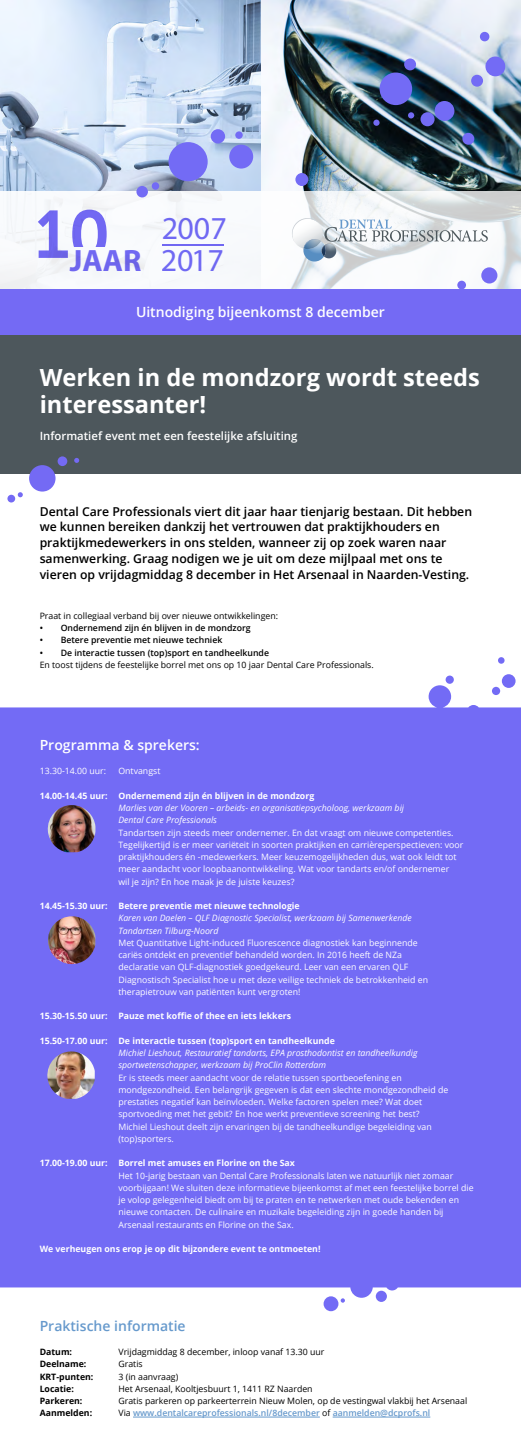
<style>
.page{position:relative;width:521px;height:1439px;background:#fff}
.page>*{position:absolute;margin:0;border:0;box-sizing:border-box;transform-origin:0 0}
.t1{font:32.02px/32.6px "Myriad Pro";color:#736bf5}
.t2{font:700 30.89px "Myriad Pro";color:#746af4}
.t3{font:700 23.62px/27.3px "Open Sans";color:#fff}
.t4{font:600 14px "Open Sans";color:#fff}
.t5{font:600 14px "Open Sans";color:#69c}
.t6{font:600 12.25px/15.8px "Open Sans";color:#000}
.t7{font:600 11.38px "Open Sans";color:#fff}
.t8{font:8.75px/12.2px "Open Sans";color:#fff}
.t9{font:700 8.75px "Open Sans";color:#fff}
.t10{font:8.75px "Open Sans";color:#000}
.t11{font:italic 8.75px/12.2px "Open Sans";color:#fff}
.t12{font:600 8.75px "Open Sans";color:#000}
.t13{font:600 8.75px "Open Sans";color:#69c}
.t14{font:700 8.75px "Open Sans";color:#000}
.s1{font-weight:400;color:#000}
</style>
<div class="page">
<img style="left:260px;top:0;width:261px;height:191px">
<img style="left:0;top:0;width:260px;height:191px">
<div style="left:0;top:335px;width:521px;height:139px;background:#4d575c"></div>
<svg style="left:260px;top:191px;width:261px;height:98px"></svg>
<div style="left:0;top:289px;width:521px;height:46px;background:#746af4"></div>
<svg style="left:292px;top:218px;width:196px;height:43px"></svg>
<div style="left:0;top:685px;width:521px;height:612px;background:#736bf5"></div>
<div style="left:492px;top:687px;width:8px;height:8px;background:#736bf5;border-radius:50%"></div>
<div style="left:445px;top:675px;width:9px;height:9px;background:#736bf5;border-radius:50%"></div>
<div style="left:498px;top:657px;width:6px;height:7px;background:#736bf5;border-radius:50%"></div>
<div style="left:502px;top:674px;width:13px;height:14px;background:#736bf5;border-radius:50%"></div>
<div style="left:323px;top:1296px;width:15px;height:15px;background:#736bf5;border-radius:50%"></div>
<div style="left:376px;top:1290px;width:11px;height:12px;background:#736bf5;border-radius:50%"></div>
<svg style="left:341px;top:1298px;width:4px;height:4px"></svg>
<div style="left:0;top:191px;width:260px;height:98px;background:#f8fafc"></div>
<hr style="left:133px;top:1416px;width:187px;height:1px;background:#69c">
<hr style="left:333px;top:1416px;width:97px;height:1px;background:#69c">
<svg style="left:38px;top:210px;width:69px;height:48px"></svg>
<div style="left:168px;top:142px;width:40px;height:39px;background:#736bf5;border-radius:50%"></div>
<div style="left:229px;top:145px;width:24px;height:24px;background:#736bf5;border-radius:50%"></div>
<div style="left:211px;top:129px;width:14px;height:14px;background:#736bf5;border-radius:50%"></div>
<div style="left:136px;top:186px;width:12px;height:11px;background:#736bf5;border-radius:50%"></div>
<div style="left:235px;top:131px;width:8px;height:8px;background:#736bf5;border-radius:50%"></div>
<div style="left:295px;top:173px;width:13px;height:13px;background:#736bf5;border-radius:50%"></div>
<div style="left:152px;top:182px;width:7px;height:8px;background:#736bf5;border-radius:50%"></div>
<div style="left:29px;top:465px;width:27px;height:26px;background:#746af4;border-radius:50%"></div>
<div style="left:481px;top:267px;width:16px;height:16px;background:#746af4;border-radius:50%"></div>
<div style="left:58px;top:456px;width:9px;height:10px;background:#746af4;border-radius:50%"></div>
<div style="left:7px;top:495px;width:8px;height:7px;background:#746af4;border-radius:50%"></div>
<svg style="left:74px;top:458px;width:5px;height:5px"></svg>
<div style="left:457px;top:281px;width:9px;height:8px;background:#746af4;border-radius:50%"></div>
<svg style="left:18px;top:492px;width:5px;height:5px"></svg>
<div style="left:420px;top:112px;width:14px;height:14px;background:#736bf5;border-radius:50%"></div>
<svg style="left:408px;top:112px;width:6px;height:6px"></svg>
<div style="left:379px;top:73px;width:33px;height:32px;background:#736bf5;border-radius:50%"></div>
<div style="left:471px;top:75px;width:12px;height:12px;background:#736bf5;border-radius:50%"></div>
<div style="left:462px;top:133px;width:12px;height:12px;background:#736bf5;border-radius:50%"></div>
<div style="left:404px;top:58px;width:12px;height:12px;background:#736bf5;border-radius:50%"></div>
<div style="left:480px;top:32px;width:9px;height:9px;background:#736bf5;border-radius:50%"></div>
<div style="left:485px;top:56px;width:20px;height:20px;background:#736bf5;border-radius:50%"></div>
<div style="left:434px;top:101px;width:20px;height:20px;background:#736bf5;border-radius:50%"></div>
<div style="left:373px;top:120px;width:7px;height:6px;background:#736bf5;border-radius:50%"></div>
<hr style="left:162px;top:244px;width:62px;height:1px;background:#746af4">
<img style="left:47px;top:916px;width:48px;height:49px">
<img style="left:46px;top:1051px;width:49px;height:48px">
<img style="left:47px;top:805px;width:48px;height:47px">
<h2 class="t2" style="left:70px;top:241px;width:73px">JAAR</h2>
<h1 class="t1" style="left:161px;top:211px;width:68px">2007<br>2017</h1>
<h3 class="t4" style="left:136px;top:302px;width:250px">Uitnodiging bijeenkomst 8 december</h3>
<h3 class="t3" style="left:40px;top:363px;width:441px">Werken in de mondzorg wordt steeds interessanter!</h3>
<h3 class="t7" style="left:40px;top:428px;width:259px">Informatief event met een feestelijke afsluiting</h3>
<p class="t6" style="left:40px;top:503px;width:434px">Dental Care Professionals viert dit jaar haar tienjarig bestaan. Dit hebben we kunnen bereiken dankzij het vertrouwen dat praktijkhouders en praktijkmedewerkers in ons stelden, wanneer zij op zoek waren naar samenwerking. Graag nodigen we je uit om deze mijlpaal met ons te vieren op vrijdagmiddag 8 december in Het Arsenaal in Naarden-Vesting.</p>
<p class="t10" style="left:40px;top:609px;width:240px">Praat in collegiaal verband bij over nieuwe ontwikkelingen:</p>
<p class="t12" style="left:40px;top:622px;width:213px">• Ondernemend zijn én blijven in de mondzorg</p>
<p class="t12" style="left:40px;top:634px;width:184px">• Betere preventie met nieuwe techniek</p>
<p class="t12" style="left:40px;top:646px;width:231px">• De interactie tussen (top)sport en tandheelkunde</p>
<p class="t10" style="left:40px;top:658px;width:335px">En toost tijdens de feestelijke borrel met ons op 10 jaar Dental Care Professionals.</p>
<h3 class="t4" style="left:40px;top:735px;width:162px">Programma &amp; sprekers:</h3>
<p class="t8" style="left:40px;top:765px;width:68px">13.30-14.00 uur:</p>
<p class="t8" style="left:118px;top:765px;width:43px">Ontvangst</p>
<p class="t9" style="left:40px;top:789px;width:276px">14.00-14.45 uur: Ondernemend zijn én blijven in de mondzorg</p>
<p class="t11" style="left:118px;top:801px;width:287px">Marlies van der Vooren – arbeids- en organisatiepsycholoog, werkzaam bij<br>Dental Care Professionals</p>
<p class="t8" style="left:118px;top:826px;width:346px">Tandartsen zijn steeds meer ondernemer. En dat vraagt om nieuwe competenties.<br>Tegelijkertijd is er meer variëteit in soorten praktijken en carrièreperspectieven: voor praktijkhouders én -medewerkers. Meer keuzemogelijkheden dus, wat ook leidt tot meer aandacht voor loopbaanontwikkeling. Wat voor tandarts en/of ondernemer<br>wil je zijn? En hoe maak je de juiste keuzes?</p>
<p class="t9" style="left:40px;top:899px;width:262px">14.45-15.30 uur: Betere preventie met nieuwe technologie</p>
<p class="t11" style="left:118px;top:911px;width:295px">Karen van Daelen – QLF Diagnostic Specialist, werkzaam bij Samenwerkende<br>Tandartsen Tilburg-Noord</p>
<p class="t8" style="left:118px;top:936px;width:311px">Met Quantitative Light-induced Fluorescence diagnostiek kan beginnende cariës ontdekt en preventief behandeld worden. In 2016 heeft de NZa declaratie van QLF-diagnostiek goedgekeurd. Leer van een ervaren QLF Diagnostisch Specialist hoe u met deze veilige techniek de betrokkenheid en therapietrouw van patiënten kunt vergroten!</p>
<p class="t9" style="left:40px;top:1010px;width:253px">15.30-15.50 uur: Pauze met koffie of thee en iets lekkers</p>
<p class="t9" style="left:40px;top:1034px;width:297px">15.50-17.00 uur: De interactie tussen (top)sport en tandheelkunde</p>
<p class="t11" style="left:118px;top:1046px;width:300px">Michiel Lieshout, Restauratief tandarts, EPA prosthodontist en tandheelkundig sportwetenschapper, werkzaam bij ProClin Rotterdam</p>
<p class="t8" style="left:118px;top:1071px;width:331px">Er is steeds meer aandacht voor de relatie tussen sportbeoefening en mondgezondheid. Een belangrijk gegeven is dat een slechte mondgezondheid de prestaties negatief kan beïnvloeden. Welke factoren spelen mee? Wat doet sportvoeding met het gebit? En hoe werkt preventieve screening het best?<br>Michiel Lieshout deelt zijn ervaringen bij de tandheelkundige begeleiding van (top)sporters.</p>
<p class="t9" style="left:40px;top:1157px;width:257px">17.00-19.00 uur: Borrel met amuses en Florine on the Sax</p>
<p class="t8" style="left:118px;top:1169px;width:357px">Het 10-jarig bestaan van Dental Care Professionals laten we natuurlijk niet zomaar voorbijgaan! We sluiten deze informatieve bijeenkomst af met een feestelijke borrel die je volop gelegenheid biedt om bij te praten en te netwerken met oude bekenden en nieuwe contacten. De culinaire en muzikale begeleiding zijn in goede handen bij Arsenaal restaurants en Florine on the Sax.</p>
<p class="t9" style="left:40px;top:1242px;width:282px">We verheugen ons erop je op dit bijzondere event te ontmoeten!</p>
<h3 class="t5" style="left:40px;top:1316px;width:147px">Praktische informatie</h3>
<p class="t14" style="left:40px;top:1345px;width:34px">Datum:</p>
<p class="t10" style="left:118px;top:1346px;width:207px">Vrijdagmiddag 8 december, inloop vanaf 13.30 uur</p>
<p class="t14" style="left:40px;top:1358px;width:48px">Deelname:</p>
<p class="t10" style="left:118px;top:1358px;width:26px">Gratis</p>
<p class="t14" style="left:40px;top:1370px;width:55px">KRT-punten:</p>
<p class="t10" style="left:118px;top:1370px;width:61px">3 (in aanvraag)</p>
<p class="t14" style="left:40px;top:1382px;width:36px">Locatie:</p>
<p class="t10" style="left:118px;top:1382px;width:196px">Het Arsenaal, Kooltjesbuurt 1, 1411 RZ Naarden</p>
<p class="t14" style="left:40px;top:1394px;width:44px">Parkeren:</p>
<p class="t10" style="left:118px;top:1395px;width:350px">Gratis parkeren op parkeerterrein Nieuw Molen, op de vestingwal vlakbij het Arsenaal</p>
<p class="t14" style="left:40px;top:1407px;width:54px">Aanmelden:</p>
<p class="t13" style="left:118px;top:1407px;width:313px"><span class="s1">Via</span> www.dentalcareprofessionals.nl/8december <span class="s1">of</span> aanmelden@dcprofs.nl</p>
</div>
